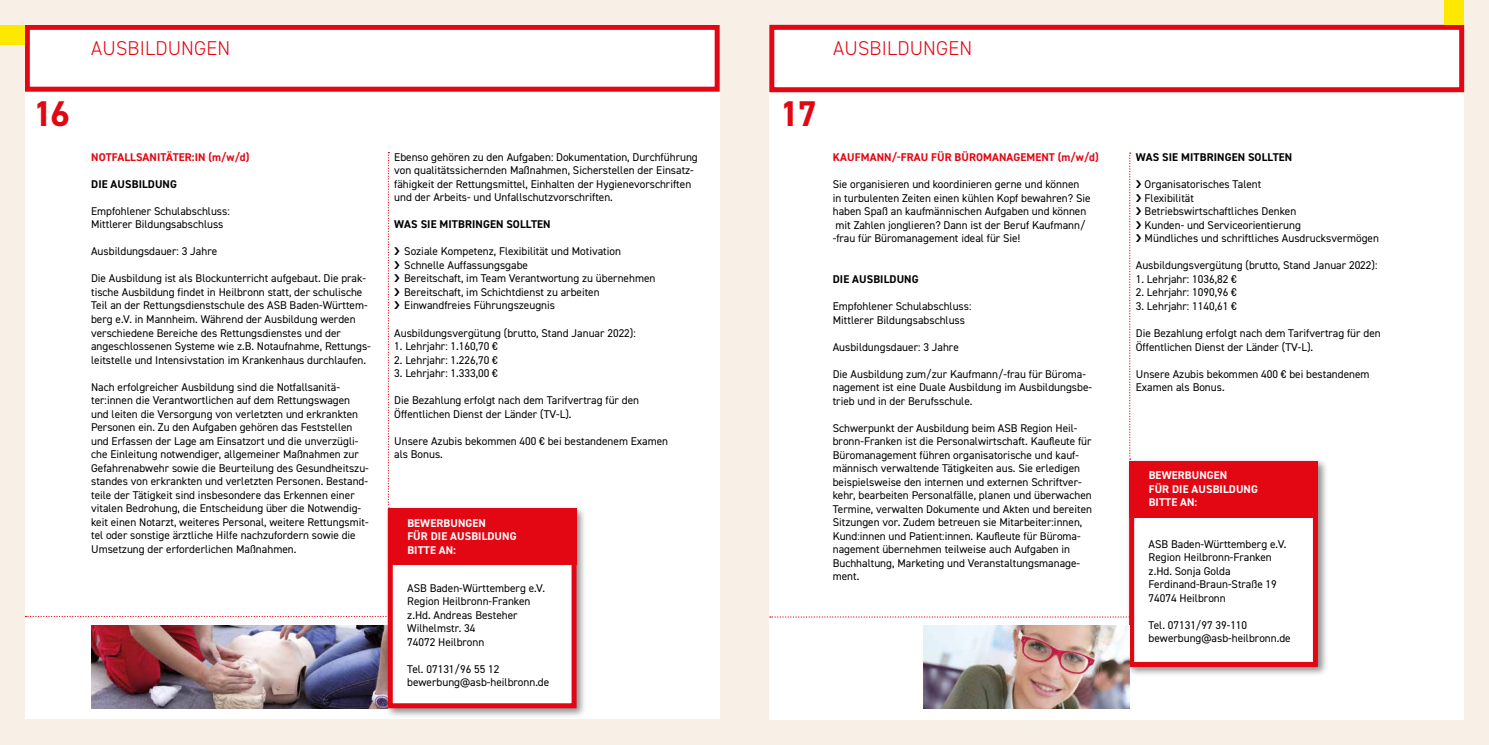
<style>
.page{position:relative;width:1489px;height:745px;background:#fff}
.page>*{position:absolute;margin:0;border:0;box-sizing:border-box;transform-origin:0 0}
.t1{font:700 35.88px "DIN2014";color:#e30613}
.t2{font:300 20px "DIN2014";letter-spacing:.01em;color:#e30613}
.t3{font:11.25px/13.5px "DIN2014";color:#000}
.t4{font:700 11.25px "DIN2014";letter-spacing:.01em;color:#000}
.t5{font:700 11.25px/13.5px "DIN2014";letter-spacing:.01em;color:#fff}
.t6{font:700 11.25px "DIN2014";letter-spacing:.01em;color:#e30613}
</style>
<div class="page">
<div style="left:25px;top:25px;width:694px;height:67px;border:5px solid #e30613"></div>
<div style="left:0;top:0;width:744px;height:24px;background:#f8f0e7"></div>
<div style="left:0;top:719px;width:744px;height:25px;background:#f8f0e7"></div>
<div style="left:719px;top:0;width:25px;height:744px;background:#f8f0e7"></div>
<svg style="left:25px;top:615px;width:359px;height:1px"></svg>
<img style="left:91px;top:625px;width:293px;height:82px">
<div style="left:0;top:0;width:25px;height:744px;background:#f8f0e7"></div>
<div style="left:0;top:25px;width:25px;height:20px;background:#ffe800"></div>
<div style="left:384px;top:505px;width:203px;height:213px;background:#000;opacity:.45"></div>
<div style="left:388px;top:508px;width:188px;height:199px;background:#fff;border:5px solid #e30613"></div>
<div style="left:388px;top:508px;width:188px;height:56px;background:#e30613"></div>
<div style="left:744px;top:0;width:744px;height:25px;background:#f8f0e7"></div>
<div style="left:744px;top:719px;width:744px;height:25px;background:#f8f0e7"></div>
<div style="left:744px;top:0;width:25px;height:744px;background:#f8f0e7"></div>
<div style="left:1463px;top:0;width:25px;height:744px;background:#f8f0e7"></div>
<div style="left:769px;top:25px;width:694px;height:67px;border:5px solid #e30613"></div>
<svg style="left:1129px;top:152px;width:1px;height:305px"></svg>
<svg style="left:770px;top:616px;width:355px;height:1px"></svg>
<div style="left:1125px;top:457px;width:203px;height:219px;background:#000;opacity:.45"></div>
<div style="left:1129px;top:461px;width:188px;height:205px;background:#fff;border:5px solid #e30613"></div>
<div style="left:1129px;top:461px;width:188px;height:56px;background:#e30613"></div>
<img style="left:923px;top:625px;width:206px;height:82px">
<div style="left:1444px;top:0;width:19px;height:25px;background:#ffe800"></div>
<svg style="left:388px;top:152px;width:11px;height:356px"></svg>
<h2 class="t2" style="left:91px;top:36px;width:141px">AUSBILDUNGEN</h2>
<h2 class="t2" style="left:833px;top:36px;width:141px">AUSBILDUNGEN</h2>
<h1 class="t1" style="left:33px;top:90px;width:38px">16</h1>
<h1 class="t1" style="left:780px;top:90px;width:38px">17</h1>
<p class="t6" style="left:91px;top:149px;width:160px">NOTFALLSANITÄTER:IN (m/w/d)</p>
<p class="t4" style="left:91px;top:176px;width:87px">DIE AUSBILDUNG</p>
<p class="t3" style="left:91px;top:204px;width:140px">Empfohlener Schulabschluss:<br>Mittlerer Bildungsabschluss</p>
<p class="t3" style="left:91px;top:244px;width:128px">Ausbildungsdauer: 3 Jahre</p>
<p class="t3" style="left:91px;top:271px;width:281px">Die Ausbildung ist als Blockunterricht aufgebaut. Die prak&shy;tische Ausbildung findet in Heilbronn statt, der schulische Teil an der Rettungsdienstschule des ASB Baden-Württem&shy;berg e.V. in Mannheim. Während der Ausbildung werden verschiedene Bereiche des Rettungsdienstes und der angeschlossenen Systeme wie z.B. Notaufnahme, Rettungs&shy;leitstelle und Intensivstation im Krankenhaus durchlaufen.</p>
<p class="t3" style="left:91px;top:379px;width:279px">Nach erfolgreicher Ausbildung sind die Notfallsanitä&shy;ter:innen die Verantwortlichen auf dem Rettungswagen und leiten die Versorgung von verletzten und erkrankten Personen ein. Zu den Aufgaben gehören das Feststellen und Erfassen der Lage am Einsatzort und die unverzügli&shy;che Einleitung notwendiger, allgemeiner Maßnahmen zur Gefahrenabwehr sowie die Beurteilung des Gesundheitszu&shy;standes von erkrankten und verletzten Personen. Bestand&shy;teile der Tätigkeit sind insbesondere das Erkennen einer vitalen Bedrohung, die Entscheidung über die Notwendig&shy;keit einen Notarzt, weiteres Personal, weitere Rettungsmit&shy;tel oder sonstige ärztliche Hilfe nachzufordern sowie die Umsetzung der erforderlichen Maßnahmen.</p>
<p class="t3" style="left:394px;top:150px;width:305px">Ebenso gehören zu den Aufgaben: Dokumentation, Durchführung von qualitätssichernden Maßnahmen, Sicherstellen der Einsatz&shy;fähigkeit der Rettungsmittel, Einhalten der Hygienevorschriften und der Arbeits- und Unfallschutzvorschriften.</p>
<p class="t4" style="left:394px;top:217px;width:158px">WAS SIE MITBRINGEN SOLLTEN</p>
<p class="t3" style="left:404px;top:244px;width:253px">Soziale Kompetenz, Flexibilität und Motivation Schnelle Auffassungsgabe<br>Bereitschaft, im Team Verantwortung zu übernehmen Bereitschaft, im Schichtdienst zu arbeiten Einwandfreies Führungszeugnis</p>
<p class="t3" style="left:394px;top:325px;width:243px">Ausbildungsvergütung (brutto, Stand Januar 2022):</p>
<p class="t3" style="left:394px;top:339px;width:105px">1. Lehrjahr: 1.160,70 €</p>
<p class="t3" style="left:394px;top:352px;width:105px">2. Lehrjahr: 1.226,70 €</p>
<p class="t3" style="left:394px;top:366px;width:105px">3. Lehrjahr: 1.333,00 €</p>
<p class="t3" style="left:394px;top:393px;width:246px">Die Bezahlung erfolgt nach dem Tarifvertrag für den<br>Öffentlichen Dienst der Länder (TV-L).</p>
<p class="t3" style="left:394px;top:433px;width:275px">Unsere Azubis bekommen 400 € bei bestandenem Examen als Bonus.</p>
<p class="t5" style="left:407px;top:515px;width:111px">BEWERBUNGEN<br>FÜR DIE AUSBILDUNG<br>BITTE AN:</p>
<p class="t3" style="left:407px;top:580px;width:139px">ASB Baden-Württemberg e.V.<br>Region Heilbronn-Franken z.Hd. Andreas Besteher<br>Wilhelmstr. 34<br>74072 Heilbronn</p>
<p class="t3" style="left:407px;top:661px;width:143px">Tel. 07131/96 55 12 bewerbung@asb-heilbronn.de</p>
<p class="t6" style="left:832px;top:150px;width:267px">KAUFMANN/-FRAU FÜR BÜROMANAGEMENT (m/w/d)</p>
<p class="t3" style="left:832px;top:177px;width:259px">Sie organisieren und koordinieren gerne und können in turbulenten Zeiten einen kühlen Kopf bewahren? Sie haben Spaß an kaufmännischen Aufgaben und können mit Zahlen jonglieren? Dann ist der Beruf Kaufmann/ -frau für Büromanagement ideal für Sie!</p>
<p class="t4" style="left:832px;top:271px;width:87px">DIE AUSBILDUNG</p>
<p class="t3" style="left:832px;top:299px;width:140px">Empfohlener Schulabschluss:<br>Mittlerer Bildungsabschluss</p>
<p class="t3" style="left:832px;top:339px;width:128px">Ausbildungsdauer: 3 Jahre</p>
<p class="t3" style="left:832px;top:366px;width:261px">Die Ausbildung zum/zur Kaufmann/-frau für Büroma&shy;nagement ist eine Duale Ausbildung im Ausbildungsbe&shy;trieb und in der Berufsschule.</p>
<p class="t3" style="left:832px;top:420px;width:261px">Schwerpunkt der Ausbildung beim ASB Region Heil&shy;bronn-Franken ist die Personalwirtschaft. Kaufleute für Büromanagement führen organisatorische und kauf&shy;männisch verwaltende Tätigkeiten aus. Sie erledigen beispielsweise den internen und externen Schriftver&shy;kehr, bearbeiten Personalfälle, planen und überwachen Termine, verwalten Dokumente und Akten und bereiten Sitzungen vor. Zudem betreuen sie Mitarbeiter:innen, Kund:innen und Patient:innen. Kaufleute für Büroma&shy;nagement übernehmen teilweise auch Aufgaben in Buchhaltung, Marketing und Veranstaltungsmanage&shy;ment.</p>
<p class="t4" style="left:1135px;top:150px;width:158px">WAS SIE MITBRINGEN SOLLTEN</p>
<p class="t3" style="left:1144px;top:177px;width:236px">Organisatorisches Talent<br>Flexibilität<br>Betriebswirtschaftliches Denken<br>Kunden- und Serviceorientierung<br>Mündliches und schriftliches Ausdrucksvermögen</p>
<p class="t3" style="left:1135px;top:258px;width:243px">Ausbildungsvergütung (brutto, Stand Januar 2022):</p>
<p class="t3" style="left:1135px;top:272px;width:102px">1. Lehrjahr: 1036,82 €</p>
<p class="t3" style="left:1135px;top:285px;width:102px">2. Lehrjahr: 1090,96 €</p>
<p class="t3" style="left:1135px;top:299px;width:102px">3. Lehrjahr: 1140,61 €</p>
<p class="t3" style="left:1135px;top:326px;width:246px">Die Bezahlung erfolgt nach dem Tarifvertrag für den<br>Öffentlichen Dienst der Länder (TV-L).</p>
<p class="t3" style="left:1135px;top:366px;width:235px">Unsere Azubis bekommen 400 € bei bestandenem<br>Examen als Bonus.</p>
<p class="t5" style="left:1148px;top:468px;width:111px">BEWERBUNGEN<br>FÜR DIE AUSBILDUNG<br>BITTE AN:</p>
<p class="t3" style="left:1148px;top:536px;width:139px">ASB Baden-Württemberg e.V.<br>Region Heilbronn-Franken z.Hd. Sonja Golda<br>Ferdinand-Braun-Straße 19<br>74074 Heilbronn</p>
<p class="t3" style="left:1148px;top:617px;width:143px">Tel. 07131/97 39-110 bewerbung@asb-heilbronn.de</p>
</div>
